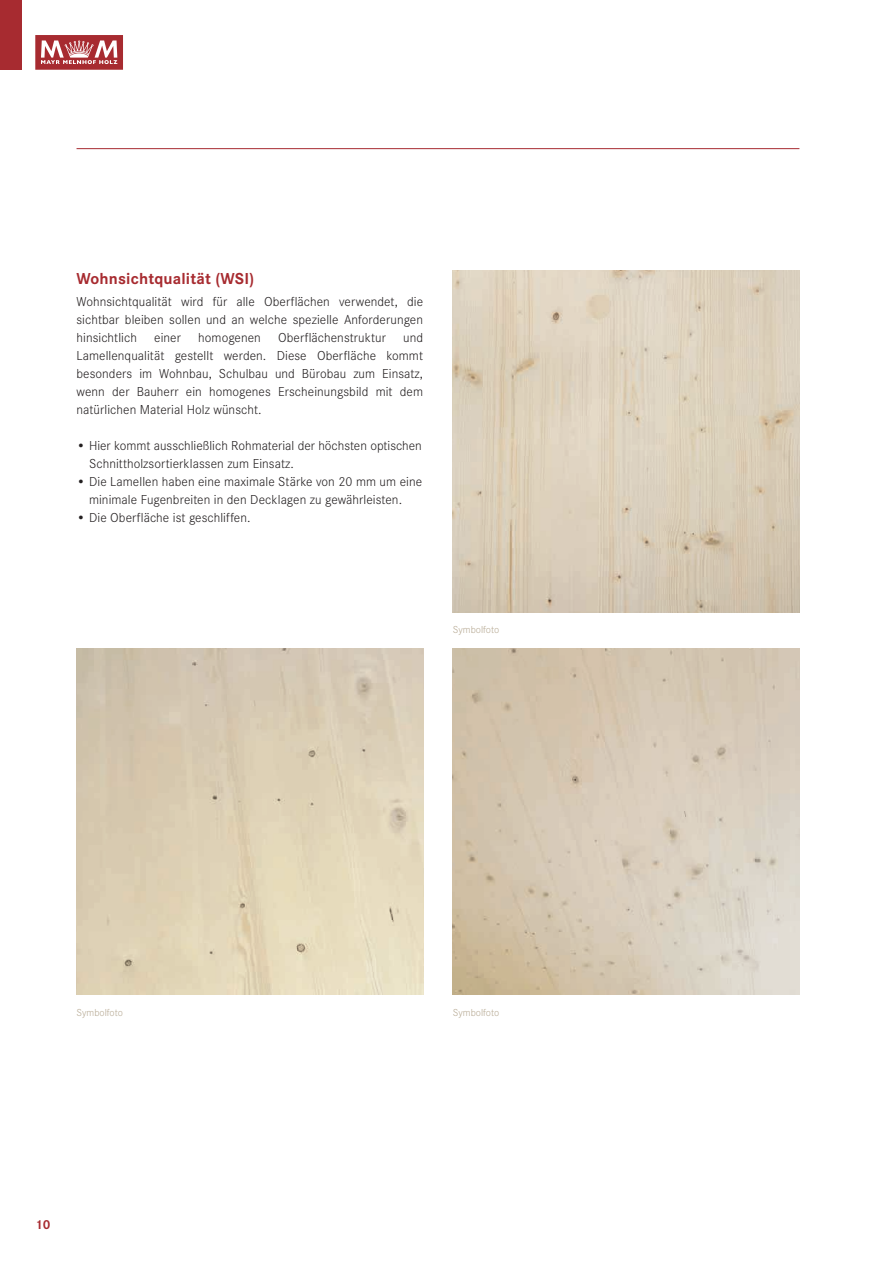
<style>
.page{position:relative;width:893px;height:1263px;background:#fff}
.page>*{position:absolute;margin:0;border:0;box-sizing:border-box;transform-origin:0 0}
.t1{font:700 16.5px "Corporate S";letter-spacing:.01em;color:#a72b30}
.t2{font:300 13.5px/18px "Corporate S";letter-spacing:.005em;color:#231f20;text-align:justify}
.t3{font:700 13.5px "Corporate S";color:#a72b30}
.t4{font:300 10.5px "Corporate S";color:#b8ab95}
</style>
<div class="page">
<svg style="left:35px;top:35px;width:88px;height:35px;background:#bd6064"></svg>
<div style="left:0;top:0;width:21px;height:69px;background:#a72b30"></div>
<hr style="left:77px;top:148px;width:722px;height:1px;background:#a72b30">
<img style="left:453px;top:270px;width:346px;height:342px">
<img style="left:453px;top:648px;width:346px;height:347px">
<img style="left:77px;top:648px;width:346px;height:347px">
<p class="t1" style="left:77px;top:267px;width:179px">Wohnsichtqualität (WSI)</p>
<p class="t2" style="left:77px;top:292px;width:348px">Wohnsichtqualität wird für alle Oberflächen verwendet, die sichtbar bleiben sollen und an welche spezielle Anforderungen hinsichtlich</p>
<p class="t2" style="left:154px;top:328px;width:28px">einer</p>
<p class="t2" style="left:198px;top:328px;width:64px">homogenen</p>
<p class="t2" style="left:278px;top:328px;width:109px">Oberflächenstruktur</p>
<p class="t2" style="left:77px;top:328px;width:348px;text-indent:327px">und Lamellenqualität gestellt werden. Diese Oberfläche kommt besonders im Wohnbau, Schulbau und Bürobau zum Einsatz, wenn der Bauherr ein homogenes Erscheinungsbild mit dem natürlichen Material Holz wünscht.</p>
<p class="t2" style="left:89px;top:436px;width:334px;text-indent:-13px">• Hier kommt ausschließlich Rohmaterial der höchsten optischen<br>Schnittholzsortierklassen zum Einsatz.</p>
<p class="t2" style="left:77px;top:472px;width:347px;text-align:center">• Die Lamellen haben eine maximale Stärke von 20 mm um eine minimale Fugenbreiten in den Decklagen zu gewährleisten.</p>
<p class="t2" style="left:77px;top:508px;width:176px">• Die Oberfläche ist geschliffen.</p>
<p class="t4" style="left:453px;top:623px;width:48px">Symbolfoto</p>
<p class="t4" style="left:77px;top:1005px;width:48px">Symbolfoto</p>
<p class="t4" style="left:453px;top:1005px;width:48px">Symbolfoto</p>
<p class="t3" style="left:35px;top:1215px;width:17px">10</p>
</div>
